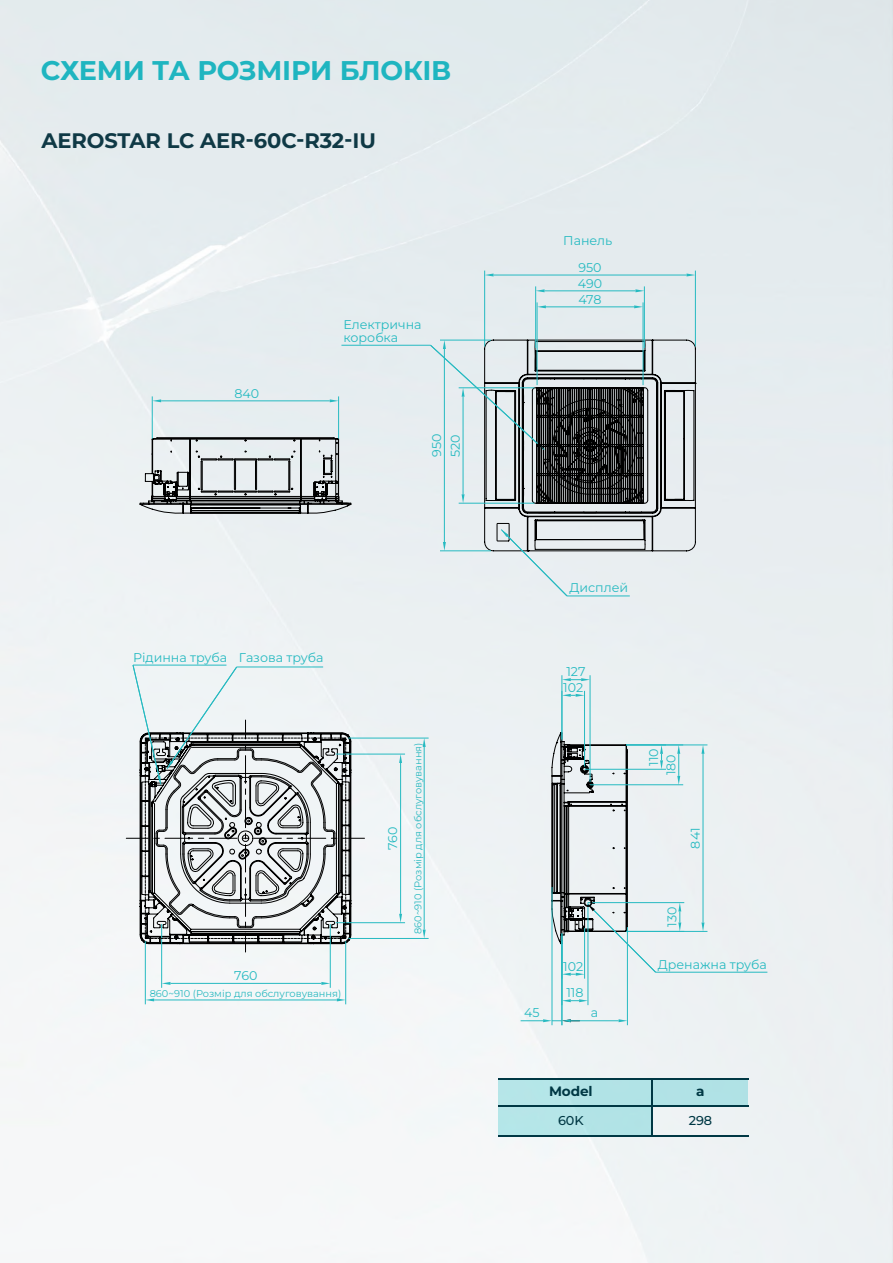
<style>
.page{position:relative;width:893px;height:1263px;background:#fff}
.page>*{position:absolute;margin:0;border:0;box-sizing:border-box;transform-origin:0 0}
.t1{font:700 27px "Montserrat";letter-spacing:-.005em;color:#1fb5c0}
.t2{font:700 21px "Montserrat";letter-spacing:-.005em;color:#0f3945}
.t3{font:700 13.65px "Montserrat";letter-spacing:-.005em;color:#003844}
.t4{font:500 12.9px "Montserrat";letter-spacing:-.005em;color:#003844}
.t5{font:12.6px/27.2px "Montserrat";color:#26bac1}
.t6{font:9.9px "Montserrat";color:#2bb9c0}
</style>
<div class="page">
<img style="left:0;top:0;width:893px;height:1263px">
<svg style="left:139px;top:339px;width:557px;height:606px;background:#dce2e5"></svg>
<svg style="left:139px;top:378px;width:518px;height:568px;background:#e0e5e7"></svg>
<hr style="left:484px;top:271px;width:1px;height:75px;background:#26bac1">
<hr style="left:695px;top:271px;width:1px;height:75px;background:#26bac1">
<hr style="left:494px;top:275px;width:193px;height:1px;background:#26bac1">
<svg style="left:485px;top:273px;width:9px;height:3px"></svg>
<svg style="left:687px;top:273px;width:8px;height:3px"></svg>
<hr style="left:535px;top:286px;width:1px;height:62px;background:#26bac1">
<hr style="left:644px;top:286px;width:1px;height:62px;background:#26bac1">
<hr style="left:545px;top:291px;width:90px;height:1px;background:#26bac1">
<svg style="left:536px;top:289px;width:9px;height:3px"></svg>
<svg style="left:635px;top:289px;width:9px;height:3px"></svg>
<hr style="left:584px;top:691px;width:1px;height:76px;background:#26bac1">
<hr style="left:562px;top:691px;width:1px;height:49px;background:#26bac1">
<svg style="left:563px;top:694px;width:21px;height:3px"></svg>
<hr style="left:585px;top:769px;width:81px;height:1px;background:#26bac1">
<svg style="left:660px;top:746px;width:3px;height:23px"></svg>
<hr style="left:590px;top:784px;width:93px;height:1px;background:#26bac1">
<svg style="left:677px;top:746px;width:3px;height:39px"></svg>
<hr style="left:590px;top:675px;width:1px;height:107px;background:#26bac1">
<hr style="left:562px;top:675px;width:1px;height:64px;background:#26bac1">
<svg style="left:562px;top:678px;width:28px;height:3px"></svg>
<hr style="left:588px;top:902px;width:96px;height:1px;background:#26bac1">
<svg style="left:678px;top:903px;width:3px;height:28px"></svg>
<hr style="left:588px;top:903px;width:1px;height:102px;background:#26bac1">
<svg style="left:563px;top:999px;width:25px;height:3px"></svg>
<hr style="left:584px;top:928px;width:1px;height:51px;background:#26bac1">
<hr style="left:552px;top:887px;width:1px;height:138px;background:#26bac1">
<hr style="left:562px;top:933px;width:1px;height:92px;background:#26bac1">
<hr style="left:627px;top:927px;width:1px;height:98px;background:#26bac1">
<hr style="left:571px;top:1020px;width:48px;height:1px;background:#26bac1">
<hr style="left:655px;top:972px;width:112px;height:1px;background:#26bac1">
<svg style="left:521px;top:1019px;width:59px;height:3px"></svg>
<svg style="left:619px;top:1019px;width:8px;height:3px"></svg>
<hr style="left:440px;top:551px;width:51px;height:1px;background:#26bac1">
<hr style="left:444px;top:349px;width:1px;height:193px;background:#26bac1">
<svg style="left:443px;top:542px;width:3px;height:9px"></svg>
<hr style="left:537px;top:302px;width:1px;height:83px;background:#26bac1">
<hr style="left:643px;top:302px;width:1px;height:83px;background:#26bac1">
<hr style="left:546px;top:307px;width:88px;height:1px;background:#26bac1">
<svg style="left:537px;top:305px;width:9px;height:3px"></svg>
<svg style="left:634px;top:305px;width:9px;height:3px"></svg>
<hr style="left:336px;top:754px;width:69px;height:1px;background:#26bac1">
<hr style="left:336px;top:922px;width:69px;height:1px;background:#26bac1">
<hr style="left:400px;top:763px;width:1px;height:151px;background:#26bac1">
<svg style="left:399px;top:754px;width:3px;height:9px"></svg>
<svg style="left:399px;top:914px;width:3px;height:9px"></svg>
<hr style="left:626px;top:745px;width:81px;height:1px;background:#26bac1">
<hr style="left:626px;top:931px;width:81px;height:1px;background:#26bac1">
<hr style="left:703px;top:754px;width:1px;height:168px;background:#26bac1">
<svg style="left:701px;top:745px;width:3px;height:9px"></svg>
<svg style="left:701px;top:922px;width:3px;height:9px"></svg>
<hr style="left:152px;top:396px;width:1px;height:43px;background:#26bac1">
<hr style="left:338px;top:396px;width:1px;height:43px;background:#26bac1">
<hr style="left:161px;top:401px;width:169px;height:1px;background:#26bac1">
<svg style="left:152px;top:399px;width:9px;height:3px"></svg>
<svg style="left:330px;top:399px;width:9px;height:3px"></svg>
<hr style="left:330px;top:924px;width:1px;height:64px;background:#26bac1">
<hr style="left:161px;top:924px;width:1px;height:64px;background:#26bac1">
<hr style="left:170px;top:983px;width:151px;height:1px;background:#26bac1">
<svg style="left:321px;top:982px;width:9px;height:3px"></svg>
<svg style="left:162px;top:982px;width:8px;height:3px"></svg>
<hr style="left:567px;top:596px;width:63px;height:1px;background:#26bac1">
<hr style="left:341px;top:345px;width:90px;height:1px;background:#26bac1">
<hr style="left:348px;top:738px;width:81px;height:1px;background:#26bac1">
<hr style="left:348px;top:938px;width:81px;height:1px;background:#26bac1">
<hr style="left:424px;top:747px;width:1px;height:183px;background:#26bac1">
<svg style="left:423px;top:738px;width:3px;height:9px"></svg>
<svg style="left:423px;top:930px;width:3px;height:8px"></svg>
<hr style="left:345px;top:941px;width:1px;height:63px;background:#26bac1">
<hr style="left:145px;top:941px;width:1px;height:63px;background:#26bac1">
<hr style="left:154px;top:1000px;width:183px;height:1px;background:#26bac1">
<svg style="left:337px;top:998px;width:9px;height:3px"></svg>
<svg style="left:145px;top:998px;width:9px;height:3px"></svg>
<svg style="left:501px;top:529px;width:66px;height:67px;background:#d7e0e3"></svg>
<svg style="left:430px;top:340px;width:215px;height:165px;background:#8e9597"></svg>
<svg style="left:126px;top:665px;width:238px;height:287px"></svg>
<svg style="left:562px;top:898px;width:94px;height:78px;background:#cbd8da"></svg>
<div style="left:498px;top:1078px;width:153px;height:57px;background:#b2e4e6"></div>
<div style="left:652px;top:1078px;width:96px;height:27px;background:#b0e2e6"></div>
<hr style="left:651px;top:1078px;width:1px;height:57px;background:#003844">
<hr style="left:498px;top:1105px;width:250px;height:1px;background:#003844">
<hr style="left:498px;top:1135px;width:250px;height:1px;background:#003844">
<hr style="left:498px;top:1078px;width:250px;height:1px;background:#003844">
<h1 class="t1" style="left:41px;top:53px;width:412px">СХЕМИ ТА РОЗМІРИ БЛОКІВ</h1>
<h2 class="t2" style="left:42px;top:126px;width:336px">AEROSTAR LC AER-60С-R32-ІU</h2>
<p class="t5" style="left:234px;top:379px;width:26px">840</p>
<p class="t5" style="left:343px;top:318px;width:80px;line-height:12.6px">Електрична коробка</p>
<p class="t5" style="left:423px;top:457px;width:25px;rotate:-90deg">950</p>
<p class="t5" style="left:441px;top:457px;width:24px;rotate:-90deg">520</p>
<p class="t5" style="left:133px;top:644px;width:192px">Рідинна труба Газова труба</p>
<p class="t5" style="left:234px;top:962px;width:25px">760</p>
<p class="t6" style="left:150px;top:987px;width:193px">860~910 (Розмір для обслуговування)</p>
<p class="t5" style="left:379px;top:850px;width:25px;rotate:-90deg">760</p>
<p class="t6" style="left:411px;top:934px;width:193px;rotate:-90deg">860~910 (Розмір для обслуговування)</p>
<p class="t5" style="left:563px;top:226px;width:51px;text-align:center">Панель<br>950</p>
<p class="t5" style="left:578px;top:269px;width:26px">490</p>
<p class="t5" style="left:578px;top:285px;width:25px">478</p>
<p class="t5" style="left:569px;top:574px;width:60px">Дисплей</p>
<p class="t5" style="left:566px;top:658px;width:21px">127</p>
<p class="t5" style="left:563px;top:674px;width:22px">102</p>
<p class="t5" style="left:563px;top:952px;width:22px">102</p>
<p class="t5" style="left:566px;top:979px;width:19px">118</p>
<p class="t5" style="left:524px;top:999px;width:17px">45</p>
<p class="t5" style="left:591px;top:999px;width:9px">a</p>
<p class="t5" style="left:645px;top:775px;width:28px;line-height:17.2px;text-indent:9px;rotate:-90deg">110<br>180</p>
<p class="t5" style="left:681px;top:848px;width:22px;rotate:-90deg">841</p>
<p class="t5" style="left:658px;top:927px;width:22px;rotate:-90deg">130</p>
<p class="t5" style="left:658px;top:951px;width:111px">Дренажна труба</p>
<p class="t3" style="left:549px;top:1082px;width:45px">Model</p>
<p class="t3" style="left:696px;top:1082px;width:10px">a</p>
<p class="t4" style="left:558px;top:1111px;width:27px">60K</p>
<p class="t4" style="left:689px;top:1111px;width:25px">298</p>
</div>
